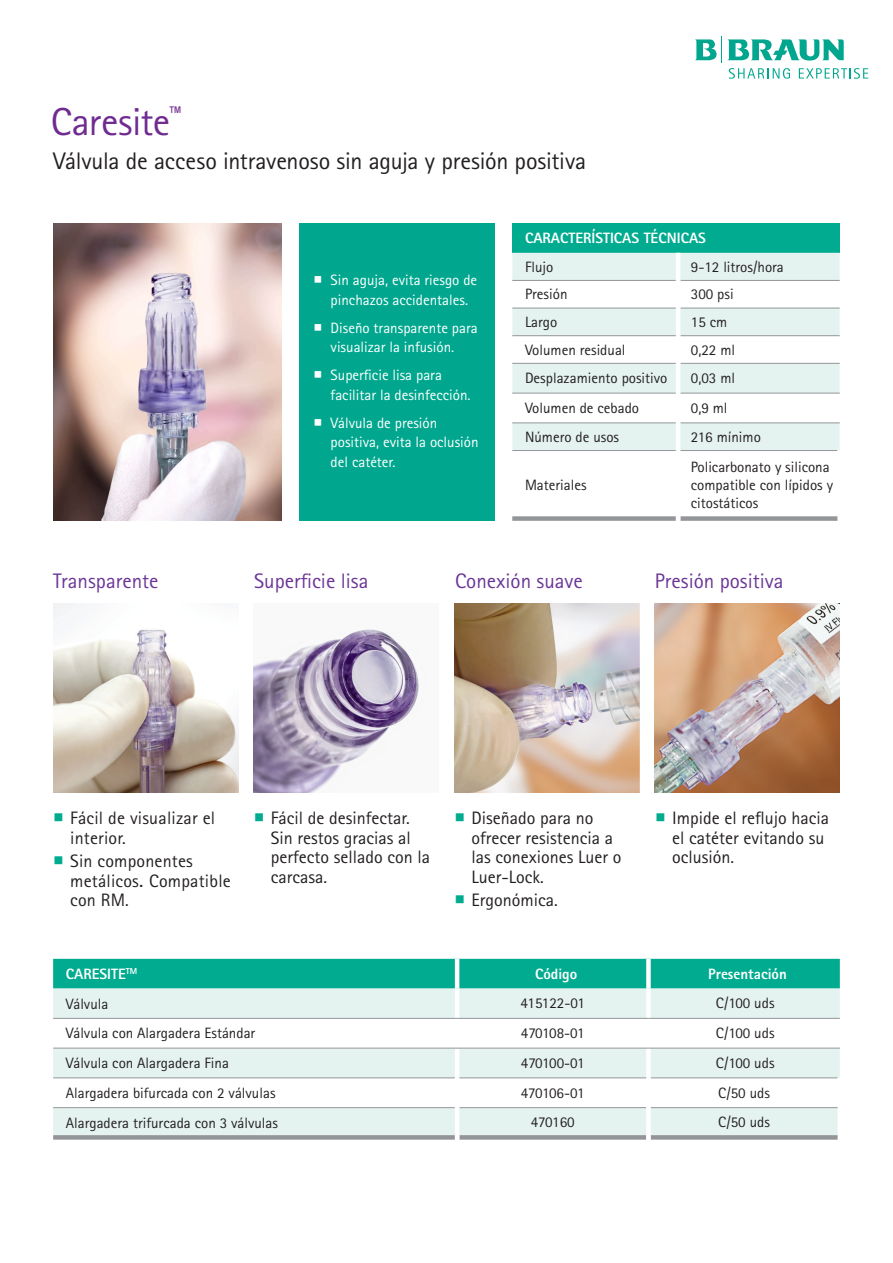
<style>
.page{position:relative;width:893px;height:1263px;background:#fff}
.page>*{position:absolute;margin:0;border:0;box-sizing:border-box;transform-origin:0 0}
.t1{font:39px "Rotis Sans Serif Pro";letter-spacing:-.015em;color:#702b91}
.t2{font:24px "Rotis Sans Serif Pro";letter-spacing:-.01em;color:#231f20}
.t3{font:21px "Rotis Sans Serif Pro";color:#6b3696}
.t4{font:18px/19.5px "Rotis Sans Serif Pro";color:#231f20}
.t5{font:15px/18px "Rotis Sans Serif Pro";color:#231f20}
.t6{font:15px/19.5px "Rotis Sans Serif Pro";color:#fff;text-align:center}
.t7{font:800 15px "Rotis Sans Serif Pro";color:#fff}
.t8{font:15px "Rotis Sans Serif Pro";letter-spacing:-.035em;color:#231f20}
.t9{font:15px "Rotis Sans Serif Pro";letter-spacing:-.02em;color:#231f20}
.s1{font-family:"Arial Unicode MS"}
.s2{font-family:"Arial Unicode MS";color:#00ab8f}
.s3{font-size:21px}
</style>
<div class="page">
<div style="left:299px;top:223px;width:196px;height:298px;background:#00a78e"></div>
<svg style="left:695px;top:36px;width:173px;height:43px"></svg>
<div style="left:512px;top:223px;width:328px;height:30px;background:#00ab8f"></div>
<svg style="left:512px;top:253px;width:328px;height:197px;fill:#e5f3f0"></svg>
<svg style="left:512px;top:336px;width:328px;height:27px"></svg>
<hr style="left:512px;top:450px;width:164px;height:1px;background:#939598">
<hr style="left:680px;top:450px;width:157px;height:1px;background:#939598">
<div style="left:512px;top:516px;width:164px;height:5px;background:#939598"></div>
<div style="left:680px;top:516px;width:157px;height:5px;background:#939598"></div>
<hr style="left:512px;top:280px;width:164px;height:1px;background:#939598">
<hr style="left:680px;top:280px;width:160px;height:1px;background:#939598">
<hr style="left:512px;top:308px;width:164px;height:1px;background:#939598">
<hr style="left:680px;top:308px;width:160px;height:1px;background:#939598">
<hr style="left:512px;top:335px;width:164px;height:1px;background:#939598">
<hr style="left:680px;top:335px;width:160px;height:1px;background:#939598">
<hr style="left:512px;top:393px;width:164px;height:1px;background:#939598">
<hr style="left:680px;top:393px;width:160px;height:1px;background:#939598">
<hr style="left:512px;top:422px;width:164px;height:1px;background:#939598">
<hr style="left:680px;top:422px;width:160px;height:1px;background:#939598">
<hr style="left:512px;top:363px;width:164px;height:1px;background:#939598">
<hr style="left:680px;top:363px;width:160px;height:1px;background:#939598">
<hr style="left:676px;top:253px;width:4px;height:27px;background:#fff">
<hr style="left:676px;top:280px;width:4px;height:28px;background:#fff">
<hr style="left:676px;top:308px;width:4px;height:28px;background:#fff">
<hr style="left:676px;top:336px;width:4px;height:27px;background:#fff">
<hr style="left:676px;top:363px;width:4px;height:30px;background:#fff">
<hr style="left:676px;top:393px;width:4px;height:30px;background:#fff">
<hr style="left:676px;top:423px;width:4px;height:27px;background:#fff">
<img style="left:53px;top:604px;width:185px;height:188px">
<img style="left:254px;top:629px;width:165px;height:163px">
<img style="left:454px;top:604px;width:185px;height:188px">
<img style="left:655px;top:604px;width:185px;height:188px">
<div style="left:53px;top:959px;width:787px;height:29px;background:#00ab8f"></div>
<svg style="left:53px;top:988px;width:787px;height:147px;fill:#e5f3f0"></svg>
<hr style="left:455px;top:959px;width:4px;height:29px;background:#fff">
<div style="left:646px;top:959px;width:5px;height:29px;background:#fff"></div>
<hr style="left:455px;top:988px;width:4px;height:30px;background:#fff">
<div style="left:646px;top:988px;width:5px;height:30px;background:#fff"></div>
<hr style="left:455px;top:1019px;width:4px;height:29px;background:#fff">
<div style="left:646px;top:1019px;width:5px;height:29px;background:#fff"></div>
<hr style="left:455px;top:1048px;width:4px;height:30px;background:#fff">
<div style="left:646px;top:1048px;width:5px;height:30px;background:#fff"></div>
<hr style="left:53px;top:1048px;width:404px;height:1px;background:#939598">
<hr style="left:457px;top:1048px;width:191px;height:1px;background:#939598">
<hr style="left:648px;top:1048px;width:192px;height:1px;background:#939598">
<hr style="left:53px;top:1077px;width:402px;height:1px;background:#939598">
<hr style="left:459px;top:1077px;width:187px;height:1px;background:#939598">
<hr style="left:651px;top:1077px;width:187px;height:1px;background:#939598">
<hr style="left:838px;top:1077px;width:4px;height:31px;background:#fff">
<hr style="left:838px;top:1108px;width:4px;height:32px;background:#fff">
<div style="left:53px;top:1135px;width:402px;height:5px;background:#939598"></div>
<div style="left:459px;top:1135px;width:187px;height:5px;background:#939598"></div>
<div style="left:651px;top:1135px;width:187px;height:5px;background:#939598"></div>
<hr style="left:53px;top:1018px;width:404px;height:1px;background:#939598">
<hr style="left:457px;top:1018px;width:191px;height:1px;background:#939598">
<hr style="left:648px;top:1018px;width:192px;height:1px;background:#939598">
<hr style="left:53px;top:1107px;width:402px;height:1px;background:#939598">
<hr style="left:459px;top:1107px;width:187px;height:1px;background:#939598">
<hr style="left:651px;top:1107px;width:187px;height:1px;background:#939598">
<hr style="left:455px;top:1078px;width:4px;height:30px;background:#fff">
<div style="left:646px;top:1078px;width:5px;height:30px;background:#fff"></div>
<hr style="left:455px;top:1108px;width:4px;height:32px;background:#fff">
<div style="left:646px;top:1108px;width:5px;height:32px;background:#fff"></div>
<img style="left:53px;top:223px;width:228px;height:298px">
<h1 class="t1" style="left:51px;top:99px;width:133px">Caresite<sup>™</sup></h1>
<h2 class="t2" style="left:53px;top:146px;width:535px">Válvula de acceso intravenoso sin aguja y presión positiva</h2>
<p class="t6" style="left:314px;top:271px;width:165px"><span class="s1">■</span> Sin aguja, evita riesgo de pinchazos accidentales.</p>
<p class="t6" style="left:314px;top:318px;width:166px"><span class="s1">■</span> Diseño transparente para visualizar la infusión.</p>
<p class="t6" style="left:331px;top:366px;width:141px;text-align:left;text-indent:-17px"><span class="s1">■</span> Superficie lisa para facilitar la desinfección.</p>
<p class="t6" style="left:331px;top:413px;width:149px;text-align:left;text-indent:-17px"><span class="s1">■</span> Válvula de presión positiva, evita la oclusión del catéter.</p>
<p class="t7" style="left:525px;top:228px;width:182px">CARACTERÍSTICAS TÉCNICAS</p>
<p class="t5" style="left:525px;top:258px;width:30px">Flujo</p>
<p class="t5" style="left:691px;top:258px;width:95px">9-12 litros/hora</p>
<p class="t5" style="left:525px;top:285px;width:44px">Presión</p>
<p class="t5" style="left:691px;top:285px;width:44px">300 psi</p>
<p class="t5" style="left:525px;top:313px;width:34px">Largo</p>
<p class="t5" style="left:691px;top:313px;width:38px">15 cm</p>
<p class="t5" style="left:525px;top:341px;width:102px">Volumen residual</p>
<p class="t5" style="left:691px;top:341px;width:46px">0,22 ml</p>
<p class="t5" style="left:525px;top:369px;width:144px">Desplazamiento positivo</p>
<p class="t5" style="left:691px;top:369px;width:46px">0,03 ml</p>
<p class="t5" style="left:525px;top:399px;width:116px">Volumen de cebado</p>
<p class="t5" style="left:691px;top:399px;width:38px">0,9 ml</p>
<p class="t5" style="left:525px;top:428px;width:96px">Número de usos</p>
<p class="t5" style="left:691px;top:428px;width:72px">216 mínimo</p>
<p class="t5" style="left:525px;top:476px;width:63px">Materiales</p>
<p class="t5" style="left:691px;top:458px;width:144px">Policarbonato y silicona compatible con lípidos y citostáticos</p>
<h3 class="t3" style="left:53px;top:569px;width:107px">Transparente</h3>
<h3 class="t3" style="left:254px;top:569px;width:116px">Superficie lisa</h3>
<h3 class="t3" style="left:455px;top:569px;width:129px">Conexión suave</h3>
<h3 class="t3" style="left:655px;top:569px;width:130px">Presión positiva</h3>
<p class="t4" style="left:70px;top:808px;width:147px;text-indent:-17px"><span class="s2">■</span> Fácil de visualizar el interior.</p>
<p class="t4" style="left:70px;top:852px;width:162px;text-indent:-17px"><span class="s2">■</span> Sin componentes metálicos<span class="s3">.</span> Compatible con RM.</p>
<p class="t4" style="left:271px;top:808px;width:161px;text-indent:-17px"><span class="s2">■</span> Fácil de desinfectar.<br>Sin restos gracias al perfecto sellado con la carcasa.</p>
<p class="t4" style="left:672px;top:808px;width:158px;text-indent:-17px"><span class="s2">■</span> Impide el reflujo hacia el catéter evitando su oclusión.</p>
<p class="t4" style="left:471px;top:808px;width:151px;text-indent:-17px"><span class="s2">■</span> Diseñado para no ofrecer resistencia a las conexiones Luer o<br>Luer-Lock.</p>
<p class="t4" style="left:454px;top:891px;width:105px"><span class="s2">■</span> Ergonómica.</p>
<p class="t7" style="left:66px;top:964px;width:73px">CARESITE<sup>TM</sup></p>
<p class="t7" style="left:535px;top:964px;width:44px">Código</p>
<p class="t7" style="left:708px;top:964px;width:80px">Presentación</p>
<p class="t5" style="left:66px;top:995px;width:44px">Válvula</p>
<p class="t9" style="left:521px;top:994px;width:66px">415122-01</p>
<p class="t5" style="left:716px;top:994px;width:60px">C/100 uds</p>
<p class="t5" style="left:66px;top:1024px;width:191px">Válvula con Alargadera Estándar</p>
<p class="t8" style="left:521px;top:1024px;width:65px">470108-01</p>
<p class="t5" style="left:716px;top:1024px;width:60px">C/100 uds</p>
<p class="t5" style="left:66px;top:1054px;width:165px">Válvula con Alargadera Fina</p>
<p class="t8" style="left:521px;top:1054px;width:65px">470100-01</p>
<p class="t5" style="left:716px;top:1054px;width:60px">C/100 uds</p>
<p class="t5" style="left:66px;top:1084px;width:211px">Alargadera bifurcada con 2 válvulas</p>
<p class="t8" style="left:521px;top:1084px;width:65px">470106-01</p>
<p class="t5" style="left:718px;top:1084px;width:53px">C/50 uds</p>
<p class="t5" style="left:66px;top:1114px;width:214px">Alargadera trifurcada con 3 válvulas</p>
<p class="t5" style="left:531px;top:1113px;width:45px">470160</p>
<p class="t5" style="left:718px;top:1113px;width:53px">C/50 uds</p>
</div>
